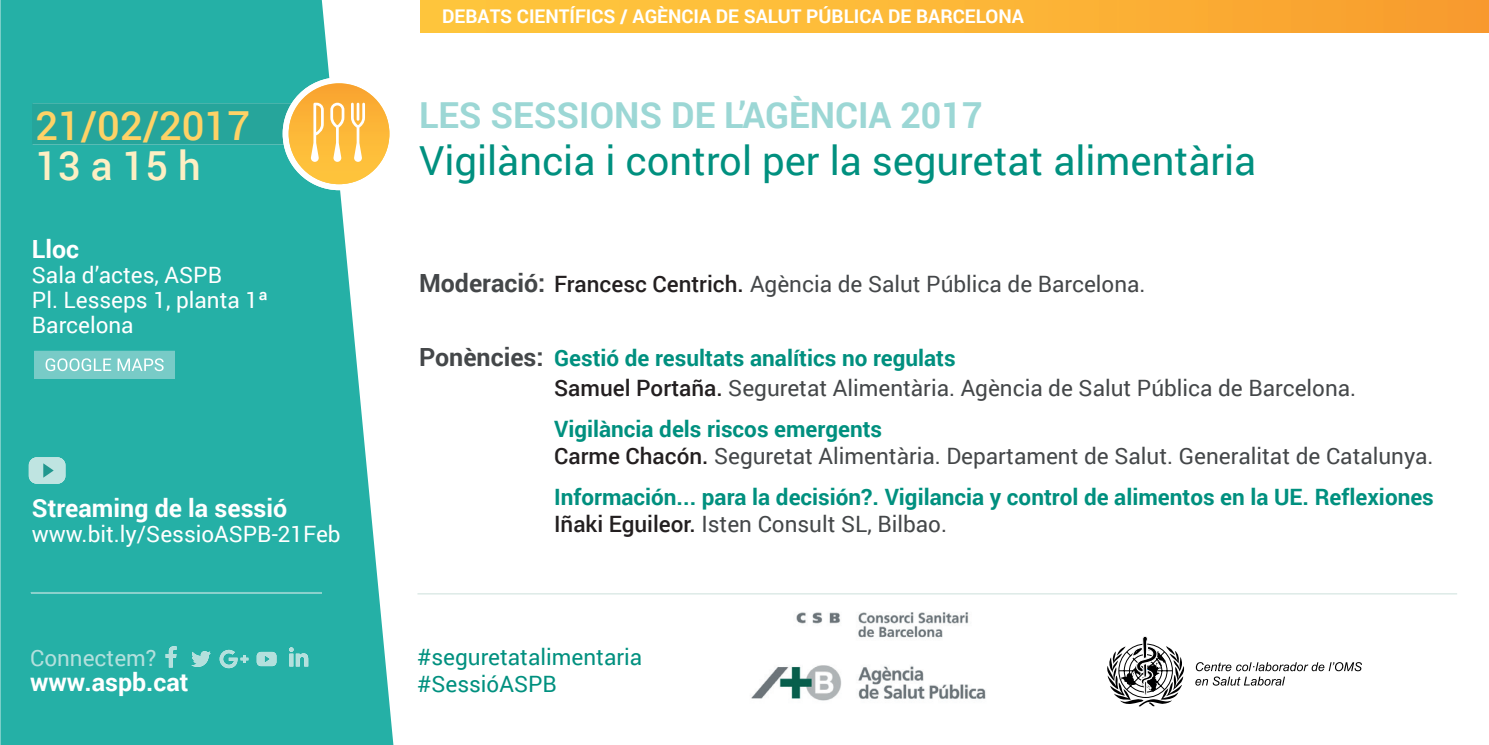
<style>
.page{position:relative;width:1489px;height:745px;background:#fff}
.page>*{position:absolute;margin:0;border:0;box-sizing:border-box;transform-origin:0 0}
.t1{font:40px "Roboto";color:#00907f}
.t2{font:500 40px "Roboto";color:#fed266}
.t3{font:500 40px "Roboto";color:#fdefc3}
.t4{font:700 35.75px "Roboto";color:#9cd7d5}
.t5{font:700 25px "Roboto";color:#fff}
.t6{font:22.5px/30px "Roboto";color:#444749}
.t7{font:700 22.5px/27px "Roboto";color:#00907f}
.t8{font:22.5px/25px "Roboto";color:#fff}
.t9{font:22.5px/27px "Roboto";color:#00907f}
.t10{font:22.5px "Roboto";color:#b4e0dd}
.t11{font:700 19px "Roboto";color:#fff}
.s1{font-weight:700;font-size:25px}
.s2{font-weight:500;color:#231f20}
.s3{font-weight:700;color:#00907f}
.s4{font-weight:400;color:#444749}
</style>
<div class="page">
<img style="left:420px;top:0;width:1068px;height:32px">
<svg style="left:0;top:0;width:393px;height:744px;background:#36b6ad"></svg>
<div style="left:33px;top:103px;width:259px;height:41px;background:#26a59b"></div>
<div style="left:283px;top:77px;width:112px;height:113px;background:#fff;border-radius:50%"></div>
<div style="left:29px;top:457px;width:36px;height:26px;background:#bfe4e1;border-radius:8px"></div>
<svg style="left:43px;top:463px;width:11px;height:14px"></svg>
<hr style="left:31px;top:591px;width:291px;height:2px;background:#8bd1cc">
<hr style="left:417px;top:593px;width:1039px;height:1px;background:#d6e6e2">
<img style="left:289px;top:83px;width:100px;height:101px;border-radius:50px">
<svg style="left:351px;top:103px;width:14px;height:59px"></svg>
<hr style="left:356px;top:103px;width:3px;height:18px;background:#fff">
<svg style="left:330px;top:103px;width:14px;height:59px"></svg>
<svg style="left:311px;top:103px;width:13px;height:59px"></svg>
<div style="left:34px;top:350px;width:141px;height:28px;background:#78cbc7"></div>
<svg style="left:46px;top:358px;width:65px;height:13px"></svg>
<svg style="left:118px;top:358px;width:46px;height:13px"></svg>
<svg style="left:257px;top:651px;width:19px;height:14px"></svg>
<svg style="left:166px;top:645px;width:11px;height:22px"></svg>
<svg style="left:289px;top:647px;width:19px;height:19px"></svg>
<svg style="left:191px;top:650px;width:20px;height:16px"></svg>
<svg style="left:220px;top:649px;width:28px;height:18px"></svg>
<svg style="left:1195px;top:662px;width:166px;height:8px"></svg>
<svg style="left:1195px;top:676px;width:89px;height:9px"></svg>
<svg style="left:1107px;top:636px;width:77px;height:70px"></svg>
<img style="left:751px;top:612px;width:235px;height:89px">
<h1 class="t2" style="left:35px;top:97px;width:216px">21/02/2017</h1>
<h1 class="t3" style="left:35px;top:137px;width:167px">13 a 15 h</h1>
<p class="t5" style="left:32px;top:231px;width:49px">Lloc</p>
<p class="t8" style="left:32px;top:261px;width:238px">Sala d’actes, ASPB<br>Pl. Lesseps 1, planta 1ª<br>Barcelona</p>
<p class="t5" style="left:32px;top:490px;width:257px">Streaming de la sessió</p>
<p class="t8" style="left:32px;top:520px;width:310px">www.bit.ly/SessioASPB-21Feb</p>
<p class="t10" style="left:30px;top:642px;width:128px">Connectem?</p>
<p class="t5" style="left:30px;top:664px;width:160px">www.aspb.cat</p>
<p class="t11" style="left:442px;top:3px;width:583px">DEBATS CIENTÍFICS / AGÈNCIA DE SALUT PÚBLICA DE BARCELONA</p>
<h2 class="t4" style="left:419px;top:90px;width:565px">LES SESSIONS DE L’AGÈNCIA 2017</h2>
<h1 class="t1" style="left:419px;top:133px;width:838px">Vigilància i control per la seguretat alimentària</h1>
<p class="t6" style="left:419px;top:267px;width:728px"><span class="s1">Moderació:</span> <span class="s2">Francesc Centrich.</span> Agència de Salut Pública de Barcelona.</p>
<p class="t6" style="left:554px;top:342px;width:803px;text-indent:-135px"><span class="s1">Ponències:</span> <span class="s3">Gestió de resultats analítics no regulats<br></span><span class="s2">Samuel Portaña.</span> Seguretat Alimentària. Agència de Salut Pública de Barcelona.</p>
<p class="t6" style="left:554px;top:414px;width:880px;line-height:27px"><span class="s3">Vigilància dels riscos emergents<br></span><span class="s2">Carme Chacón.</span> Seguretat Alimentària. Departament de Salut. Generalitat de Catalunya.</p>
<p class="t7" style="left:554px;top:482px;width:881px">Información... para la decisión?. Vigilancia y control de alimentos en la UE. Reflexiones<br><span class="s2">Iñaki Eguileor.</span> <span class="s4">Isten Consult SL, Bilbao.</span></p>
<p class="t9" style="left:417px;top:641px;width:226px">#seguretatalimentaria #SessióASPB</p>
</div>
